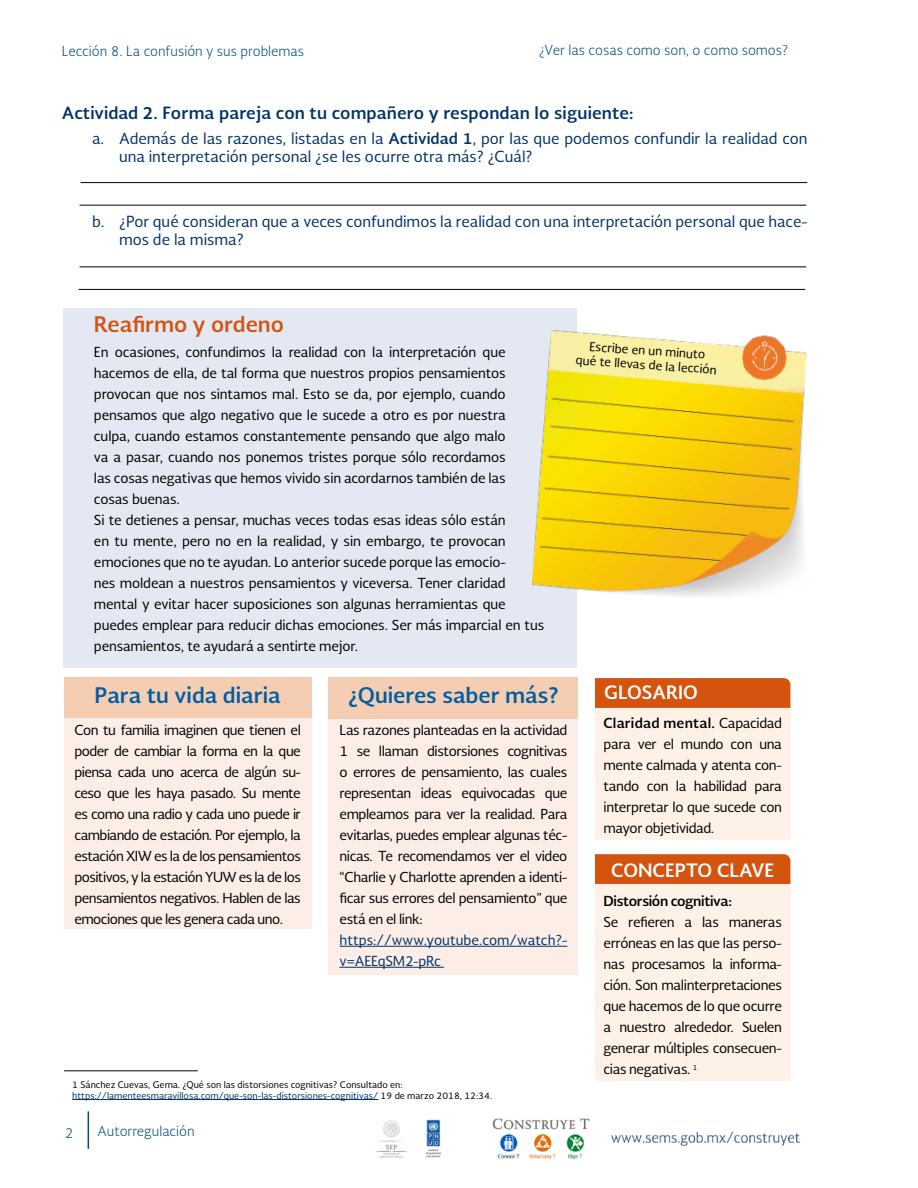
<style>
.page{position:relative;width:918px;height:1188px;background:#fff}
.page>*{position:absolute;margin:0;border:0;box-sizing:border-box;transform-origin:0 0}
.t1{font:700 21px "Soberana Sans";color:#005da1}
.t2{font:700 21px "Soberana Sans";color:#d3530f}
.t3{font:700 18px "Soberana Sans";color:#fff}
.t4{font:700 16.5px "Soberana Sans";letter-spacing:.01em;color:#00336a}
.t5{font:15px/18px "Soberana Sans";color:#00336a}
.t6{font:13.5px/21px "Soberana Sans";letter-spacing:-.01em;color:#000;text-align:justify}
.t7{font:300 13.5px "Soberana Sans";color:#004a81}
.t8{font:13.5px/21px "Soberana Sans";letter-spacing:-.005em;color:#00336a}
.t9{font:700 13.5px "Soberana Sans";letter-spacing:-.025em;color:#000}
.t10{font:12px/14.4px "Soberana Sans";color:#000;text-align:center}
.t11{font:9px/10.8px "Soberana Sans";color:#000}
.s1{font-weight:700}
.s2{color:#00336a}
</style>
<div class="page">
<hr style="left:88px;top:1111px;width:1px;height:38px;background:#004a81">
<div style="left:64px;top:308px;width:513px;height:360px;background:#e3e8f3"></div>
<img style="left:532px;top:330px;width:275px;height:267px">
<div style="left:329px;top:678px;width:249px;height:41px;background:#f4cdb2"></div>
<div style="left:329px;top:719px;width:249px;height:256px;background:#fceee6"></div>
<div style="left:64px;top:678px;width:248px;height:41px;background:#f4cdb2"></div>
<div style="left:64px;top:719px;width:248px;height:210px;background:#fceee6"></div>
<div style="left:595px;top:882px;width:195px;height:199px;background:#fef2e8"></div>
<div style="left:595px;top:854px;width:195px;height:30px;background:#d3530f"></div>
<div style="left:595px;top:706px;width:195px;height:134px;background:#fef2e8"></div>
<div style="left:595px;top:678px;width:195px;height:30px;background:#d3530f"></div>
<hr style="left:81px;top:182px;width:726px;height:1px;background:#000">
<hr style="left:80px;top:205px;width:726px;height:1px;background:#000">
<hr style="left:80px;top:266px;width:726px;height:1px;background:#000">
<hr style="left:79px;top:289px;width:726px;height:1px;background:#000">
<hr style="left:340px;top:946px;width:227px;height:1px;background:#00336a">
<hr style="left:340px;top:967px;width:104px;height:1px;background:#00336a">
<hr style="left:72px;top:1099px;width:306px;height:1px;background:#00336a">
<hr style="left:64px;top:1070px;width:134px;height:1px;background:#000">
<img style="left:376px;top:1118px;width:424px;height:40px">
<p class="t7" style="left:62px;top:42px;width:244px">Lección 8. La confusión y sus problemas</p>
<p class="t7" style="left:539px;top:41px;width:251px">¿Ver las cosas como son, o como somos?</p>
<p class="t4" style="left:62px;top:102px;width:573px">Actividad 2. Forma pareja con tu compañero y respondan lo siguiente:</p>
<p class="t5" style="left:119px;top:129px;width:690px;text-indent:-27px">a. Además de las razones, listadas en la <span class="s1">Actividad 1</span>, por las que podemos confundir la realidad con una interpretación personal ¿se les ocurre otra más? ¿Cuál?</p>
<p class="t5" style="left:119px;top:212px;width:690px;text-indent:-27px">b. ¿Por qué consideran que a veces confundimos la realidad con una interpretación personal que hace&shy;mos de la misma?</p>
<h1 class="t2" style="left:94px;top:310px;width:191px">Reafirmo y ordeno</h1>
<p class="t6" style="left:94px;top:341px;width:452px;text-align:left">En ocasiones, confundimos la realidad con la interpretación que hacemos de ella, de tal forma que nuestros propios pensamientos provocan que nos sintamos mal. Esto se da, por ejemplo, cuando pensamos que algo negativo que le sucede a otro es por nuestra culpa, cuando estamos constantemente pensando que algo malo<br>va a pasar, cuando nos ponemos tristes porque sólo recordamos<br>las cosas negativas que hemos vivido sin acordarnos también de las<br>cosas buenas.<br>Si te detienes a pensar, muchas veces todas esas ideas sólo están<br>en tu mente, pero no en la realidad, y sin embargo, te provocan emociones que no te ayudan. Lo anterior sucede porque las emocio-<br>nes moldean a nuestros pensamientos y viceversa. Tener claridad mental y evitar hacer suposiciones son algunas herramientas que puedes emplear para reducir dichas emociones. Ser más imparcial en tus pensamientos, te ayudará a sentirte mejor.</p>
<h1 class="t1" style="left:95px;top:681px;width:188px">Para tu vida diaria</h1>
<p class="t6" style="left:74px;top:719px;width:228px">Con tu familia imaginen que tienen el poder de cambiar la forma en la que piensa cada uno acerca de algún su&shy;ceso que les haya pasado. Su mente es como una radio y cada uno puede ir cambiando de estación. Por ejemplo, la estación XIW es la de los pensamientos positivos, y la estación YUW es la de los pensamientos negativos. Hablen de las emociones que les genera cada uno.</p>
<h1 class="t1" style="left:348px;top:681px;width:212px">¿Quieres saber más?</h1>
<p class="t6" style="left:340px;top:719px;width:229px">Las razones planteadas en la actividad 1 se llaman distorsiones cognitivas o errores de pensamiento, las cuales representan ideas equivocadas que empleamos para ver la realidad. Para evitarlas, puedes emplear algunas téc&shy;nicas. Te recomendamos ver el video “Charlie y Charlotte aprenden a identi&shy;ficar sus errores del pensamiento” que está en el link:</p>
<p class="t8" style="left:340px;top:929px;width:229px">https://www.youtube.com/watch?- v=AEEqSM2-pRc</p>
<p class="t11" style="left:72px;top:1079px;width:421px">1 Sánchez Cuevas, Gema. ¿Qué son las distorsiones cognitivas? Consultado en: <span class="s2">https://lamenteesmaravillosa.com/que-son-las-distorsiones-cognitivas/</span> 19 de marzo 2018, 12:34.</p>
<p class="t10" style="left:577px;top:338px;width:143px;rotate:4deg">Escribe en un minuto<br>qué te llevas de la lección</p>
<h2 class="t3" style="left:604px;top:680px;width:95px">GLOSARIO</h2>
<p class="t6" style="left:603px;top:712px;width:180px"><span class="s1">Claridad mental.</span> Capacidad para ver el mundo con una mente calmada y atenta con&shy;tando con la habilidad para interpretar lo que sucede con mayor objetividad.</p>
<h2 class="t3" style="left:611px;top:858px;width:164px">CONCEPTO CLAVE</h2>
<p class="t9" style="left:603px;top:892px;width:130px">Distorsión cognitiva:</p>
<p class="t6" style="left:603px;top:911px;width:180px">Se refieren a las maneras erróneas en las que las perso&shy;nas procesamos la informa&shy;ción. Son malinterpretaciones que hacemos de lo que ocurre a nuestro alrededor. Suelen generar múltiples consecuen&shy;cias negativas. <sup>1</sup></p>
<p class="t7" style="left:65px;top:1124px;width:10px">2</p>
<p class="t7" style="left:98px;top:1122px;width:99px">Autorregulación</p>
</div>
